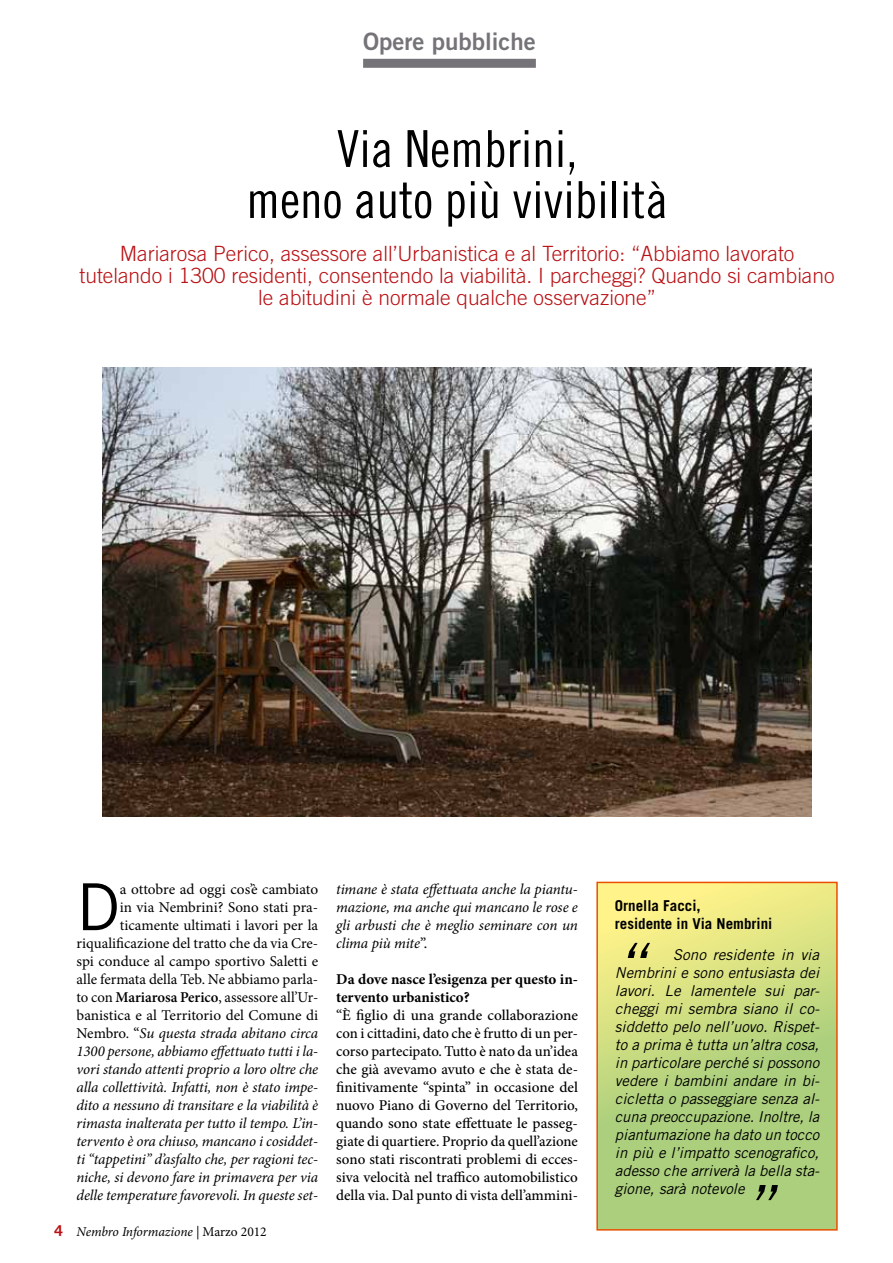
<style>
.page{position:relative;width:893px;height:1263px;background:#fff}
.page>*{position:absolute;margin:0;border:0;box-sizing:border-box;transform-origin:0 0}
.t1{font:64.8px "Trade Gothic LT Std";color:#000}
.t2{font:italic 60px "Trade Gothic LT Std";color:#000}
.t3{font:51px/51px "Trade Gothic LT Std Cn 18";color:#000;text-align:center}
.t4{font:24px "Trade Gothic LT Std Bd 2";color:#757378}
.t5{font:300 21px/21.8px "Trade Gothic LT Std";color:#b91115;text-align:center}
.t6{font:italic 15px/18px "Minion Pro";letter-spacing:-.01em;color:#000;text-align:right}
.t7{font:500 15px/18px "Minion Pro";color:#000;text-align:justify}
.t8{font:italic 15px/18px "Trade Gothic LT Std";color:#000;text-align:justify}
.t9{font:700 15px/18px "Minion Pro";color:#000}
.t10{font:700 15px/18px "Trade Gothic LT Std";color:#000}
.t11{font:italic 13.5px "Minion Pro";letter-spacing:-.01em;color:#000}
.s1{font-style:normal}
.s2{font-weight:600;font-style:normal}
.s3{font-weight:500;font-style:normal}
.s4{font-family:"Trade Gothic LT Std";font-weight:700;font-style:normal;font-size:15px;color:#b91115}
</style>
<div class="page">
<svg style="left:599px;top:885px;width:236px;height:342px;background:#c5d980"></svg>
<div style="left:596px;top:882px;width:242px;height:348px;border:2px solid #ea4f00"></div>
<img style="left:103px;top:368px;width:709px;height:448px">
<div style="left:363px;top:59px;width:173px;height:9px;background:#757378"></div>
<h3 class="t4" style="left:363px;top:27px;width:174px">Opere pubbliche</h3>
<h3 class="t3" style="left:246px;top:123px;width:423px">Via Nembrini,<br>meno auto più vivibilità</h3>
<h3 class="t5" style="left:80px;top:242px;width:757px">Mariarosa Perico, assessore all’Urbanistica e al Territorio: “Abbiamo lavorato tutelando i 1300 residenti, consentendo la viabilità. I parcheggi? Quando si cambiano le abitudini è normale qualche osservazione”</h3>
<h1 class="t1" style="left:77px;top:868px;width:45px">D</h1>
<p class="t6" style="left:77px;top:880px;width:243px"><span class="s1">a ottobre ad oggi cos’è cambiato<br>in via Nembrini? Sono stati pra&shy;ticamente ultimati i lavori per la riqualificazione del tratto che da via Cre&shy;spi conduce al campo sportivo Saletti e alle fermata della Teb. Ne abbiamo parla&shy;to con</span> <span class="s2">Mariarosa Perico</span><span class="s1">, assessore all’Ur&shy;banistica e al Territorio del Comune di Nembro.</span> <span class="s3">“</span>Su questa strada abitano circa 1300 persone, abbiamo effettuato tutti i la&shy;vori stando attenti proprio a loro oltre che alla collettività. Infatti, non è stato impe&shy;dito a nessuno di transitare e la viabilità è rimasta inalterata per tutto il tempo. L’in&shy;tervento è ora chiuso, mancano i cosiddet&shy;ti “tappetini” d’asfalto che, per ragioni tec&shy;niche, si devono fare in primavera per via delle temperature favorevoli. In queste set-</p>
<p class="t6" style="left:336px;top:880px;width:243px;text-align:justify">timane è stata effettuata anche la piantu&shy;mazione, ma anche qui mancano le rose e gli arbusti che è meglio seminare con un clima più mite<span class="s3">”.</span></p>
<p class="t9" style="left:336px;top:970px;width:243px">Da dove nasce l’esigenza per questo in&shy;tervento urbanistico?</p>
<p class="t7" style="left:336px;top:1006px;width:243px">“È figlio di una grande collaborazione con i cittadini, dato che è frutto di un per&shy;corso partecipato. Tutto è nato da un’idea che già avevamo avuto e che è stata de&shy;finitivamente “spinta” in occasione del nuovo Piano di Governo del Territorio, quando sono state effettuate le passeg&shy;giate di quartiere. Proprio da quell’azione sono stati riscontrati problemi di ecces&shy;siva velocità nel traffico automobilistico della via. Dal punto di vista dell’ammini-</p>
<p class="t11" style="left:54px;top:1222px;width:214px"><span class="s4">4</span> Nembro Informazione <span class="s1">| Marzo 2012</span></p>
<p class="t10" style="left:615px;top:896px;width:159px">Ornella Facci,<br>residente in Via Nembrini</p>
<h2 class="t2" style="left:615px;top:929px;width:32px">“</h2>
<p class="t8" style="left:615px;top:946px;width:206px;text-indent:58px">Sono residente in via Nembrini e sono entusiasta dei lavori. Le lamentele sui par&shy;cheggi mi sembra siano il co&shy;siddetto pelo nell’uovo. Rispet&shy;to a prima è tutta un’altra cosa, in particolare perché si possono vedere i bambini andare in bi&shy;cicletta o passeggiare senza al&shy;cuna preoccupazione. Inoltre, la piantumazione ha dato un tocco in più e l’impatto scenografico, adesso che arriverà la bella sta&shy;gione, sarà notevole</p>
<h2 class="t2" style="left:744px;top:1171px;width:31px">”</h2>
</div>
